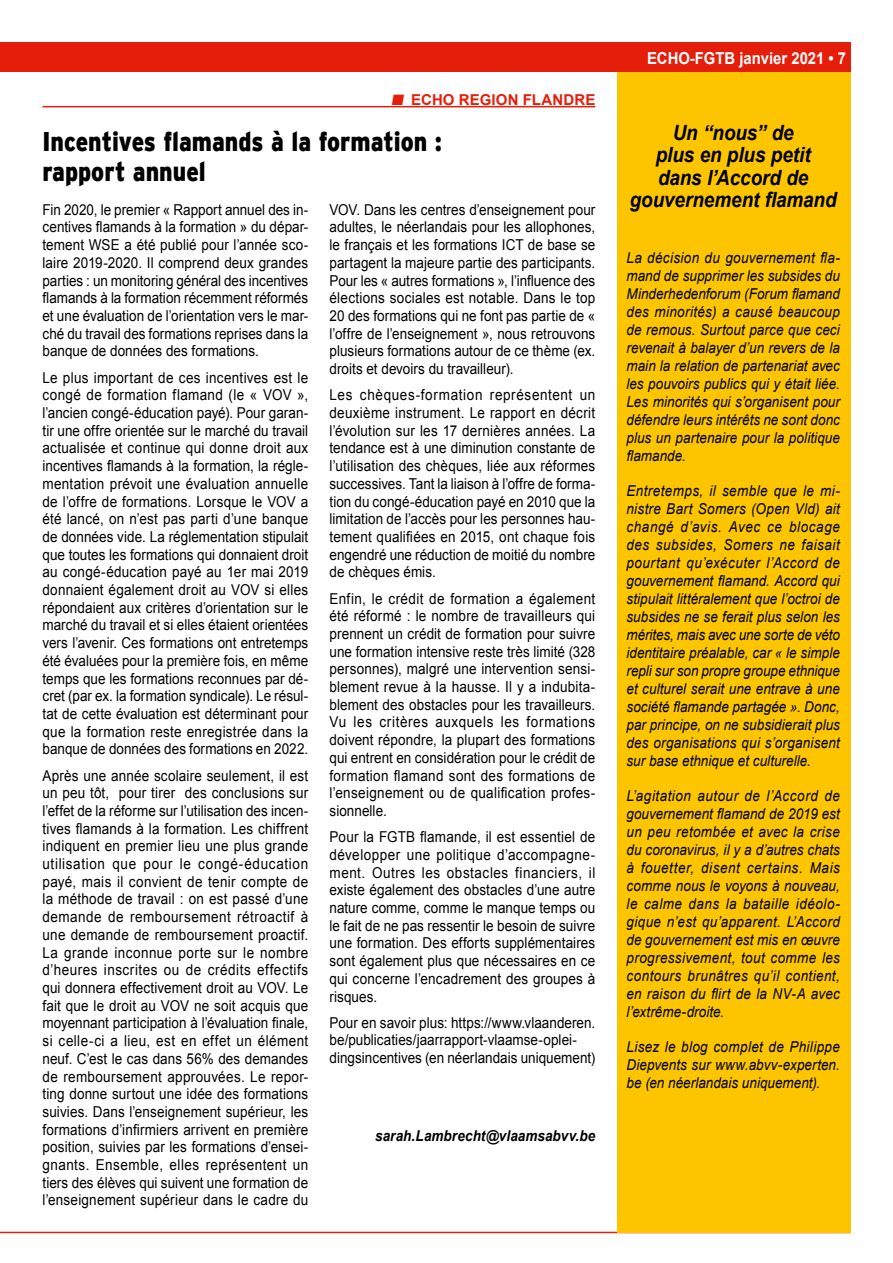
<style>
.page{position:relative;width:893px;height:1263px;background:#fff}
.page>*{position:absolute;margin:0;border:0;box-sizing:border-box;transform-origin:0 0}
.t1{font:900 27px/30px "Interstate";color:#000;scale:.85 1}
.t2{font:italic 700 21px/22.5px "Arial";letter-spacing:-.005em;color:#000;text-align:center;scale:.9 1}
.t3{font:700 16.5px "Arial";color:#fff;scale:.9 1}
.t4{font:15px/17.7px "Arial";letter-spacing:.005em;color:#000;text-align:justify;scale:.9 1}
.t5{font:italic 15px/18px "Arial";letter-spacing:.005em;color:#000;text-align:justify;scale:.9 1}
.t6{font:italic 700 15px "Arial";letter-spacing:.005em;color:#000;scale:.9 1}
.t7{font:700 15px "Arial";letter-spacing:.01em;color:#e41e0a}
</style>
<div class="page">
<div style="left:0;top:43px;width:850px;height:29px;background:#e41e0a"></div>
<hr style="left:0;top:1232px;width:850px;height:1px;background:#e41e0a">
<div style="left:617px;top:72px;width:233px;height:1161px;background:#fdc500"></div>
<hr style="left:43px;top:106px;width:552px;height:1px;background:#e41e0a">
<p class="t7" style="left:392px;top:90px;width:205px">■ ECHO REGION FLANDRE</p>
<h1 class="t1" style="left:43px;top:126px;width:472px">Incentives flamands à la formation : rapport annuel</h1>
<p class="t4" style="left:43px;top:201px;width:297px">Fin 2020, le premier « Rapport annuel des in&shy;centives flamands à la formation » du dépar&shy;tement WSE a été publié pour l’année sco&shy;laire 2019-2020. Il comprend deux grandes parties : un monitoring général des incentives flamands à la formation récemment réformés et une évaluation de l’orientation vers le mar&shy;ché du travail des formations reprises dans la banque de données des formations.</p>
<p class="t4" style="left:43px;top:369px;width:297px">Le plus important de ces incentives est le congé de formation flamand (le « VOV », l’ancien congé-éducation payé). Pour garan&shy;tir une offre orientée sur le marché du travail actualisée et continue qui donne droit aux incentives flamands à la formation, la régle&shy;mentation prévoit une évaluation annuelle de l’offre de formations. Lorsque le VOV a été lancé, on n’est pas parti d’une banque de données vide. La réglementation stipulait que toutes les formations qui donnaient droit au congé-éducation payé au 1er mai 2019 donnaient également droit au VOV si elles répondaient aux critères d’orientation sur le marché du travail et si elles étaient orientées vers l’avenir. Ces formations ont entretemps été évaluées pour la première fois, en même temps que les formations reconnues par dé&shy;cret (par ex. la formation syndicale). Le résul&shy;tat de cette évaluation est déterminant pour que la formation reste enregistrée dans la banque de données des formations en 2022.</p>
<p class="t4" style="left:43px;top:767px;width:297px">Après une année scolaire seulement, il est un peu tôt, pour tirer des conclusions sur l’effet de la réforme sur l’utilisation des incen&shy;tives flamands à la formation. Les chiffrent indiquent en premier lieu une plus grande utilisation que pour le congé-éducation payé, mais il convient de tenir compte de la méthode de travail : on est passé d’une demande de remboursement rétroactif à une demande de remboursement proactif.<br>La grande inconnue porte sur le nombre d’heures inscrites ou de crédits effectifs qui donnera effectivement droit au VOV. Le fait que le droit au VOV ne soit acquis que moyennant participation à l’évaluation finale, si celle-ci a lieu, est en effet un élément neuf. C’est le cas dans 56% des demandes de remboursement approuvées. Le repor&shy;ting donne surtout une idée des formations suivies. Dans l’enseignement supérieur, les formations d’infirmiers arrivent en première position, suivies par les formations d’ensei&shy;gnants. Ensemble, elles représentent un tiers des élèves qui suivent une formation de l’enseignement supérieur dans le cadre du</p>
<p class="t4" style="left:330px;top:201px;width:297px">VOV. Dans les centres d’enseignement pour adultes, le néerlandais pour les allophones, le français et les formations ICT de base se partagent la majeure partie des participants.<br>Pour les « autres formations », l’influence des élections sociales est notable. Dans le top 20 des formations qui ne font pas partie de « l’offre de l’enseignement », nous retrouvons plusieurs formations autour de ce thème (ex. droits et devoirs du travailleur).</p>
<p class="t4" style="left:330px;top:386px;width:297px">Les chèques-formation représentent un deuxième instrument. Le rapport en décrit l’évolution sur les 17 dernières années. La tendance est à une diminution constante de l’utilisation des chèques, liée aux réformes successives. Tant la liaison à l’offre de forma&shy;tion du congé-éducation payé en 2010 que la limitation de l’accès pour les personnes hau&shy;tement qualifiées en 2015, ont chaque fois engendré une réduction de moitié du nombre de chèques émis.</p>
<p class="t4" style="left:330px;top:590px;width:297px">Enfin, le crédit de formation a également été réformé : le nombre de travailleurs qui prennent un crédit de formation pour suivre une formation intensive reste très limité (328 personnes), malgré une intervention sensi&shy;blement revue à la hausse. Il y a indubita&shy;blement des obstacles pour les travailleurs.<br>Vu les critères auxquels les formations doivent répondre, la plupart des formations qui entrent en considération pour le crédit de formation flamand sont des formations de l’enseignement ou de qualification profes&shy;sionnelle.</p>
<p class="t4" style="left:330px;top:828px;width:297px">Pour la FGTB flamande, il est essentiel de développer une politique d’accompagne&shy;ment. Outres les obstacles financiers, il existe également des obstacles d’une autre nature comme, comme le manque temps ou le fait de ne pas ressentir le besoin de suivre une formation. Des efforts supplémentaires sont également plus que nécessaires en ce qui concerne l’encadrement des groupes à risques.</p>
<p class="t4" style="left:330px;top:1014px;width:297px;text-align:left">Pour en savoir plus: https://www.vlaanderen. be/publicaties/jaarrapport-vlaamse-oplei&shy;dingsincentives (en néerlandais uniquement)</p>
<p class="t6" style="left:375px;top:1126px;width:246px">sarah.Lambrecht@vlaamsabvv.be</p>
<p class="t3" style="left:647px;top:47px;width:223px">ECHO-FGTB janvier 2021 • 7</p>
<h2 class="t2" style="left:630px;top:122px;width:231px">Un “nous” de<br>plus en plus petit<br>dans l’Accord de gouvernement flamand</h2>
<p class="t5" style="left:626px;top:248px;width:239px">La décision du gouvernement fla&shy;mand de supprimer les subsides du Minderhedenforum (Forum flamand des minorités) a causé beaucoup de remous. Surtout parce que ceci revenait à balayer d’un revers de la main la relation de partenariat avec les pouvoirs publics qui y était liée.<br>Les minorités qui s’organisent pour défendre leurs intérêts ne sont donc plus un partenaire pour la politique flamande.</p>
<p class="t5" style="left:626px;top:482px;width:239px">Entretemps, il semble que le mi&shy;nistre Bart Somers (Open Vld) ait changé d’avis. Avec ce blocage des subsides, Somers ne faisait pourtant qu’exécuter l’Accord de gouvernement flamand. Accord qui stipulait littéralement que l’octroi de subsides ne se ferait plus selon les mérites, mais avec une sorte de véto identitaire préalable, car « le simple repli sur son propre groupe ethnique et culturel serait une entrave à une société flamande partagée ». Donc, par principe, on ne subsidierait plus des organisations qui s’organisent sur base ethnique et culturelle.</p>
<p class="t5" style="left:626px;top:787px;width:239px">L’agitation autour de l’Accord de gouvernement flamand de 2019 est un peu retombée et avec la crise du coronavirus, il y a d’autres chats à fouetter, disent certains. Mais comme nous le voyons à nouveau, le calme dans la bataille idéolo&shy;gique n’est qu’apparent. L’Accord de gouvernement est mis en œuvre progressivement, tout comme les contours brunâtres qu’il contient, en raison du flirt de la NV-A avec l’extrême-droite.</p>
<p class="t5" style="left:626px;top:1038px;width:239px">Lisez le blog complet de Philippe Diepvents sur www.abvv-experten. be (en néerlandais uniquement).</p>
</div>
